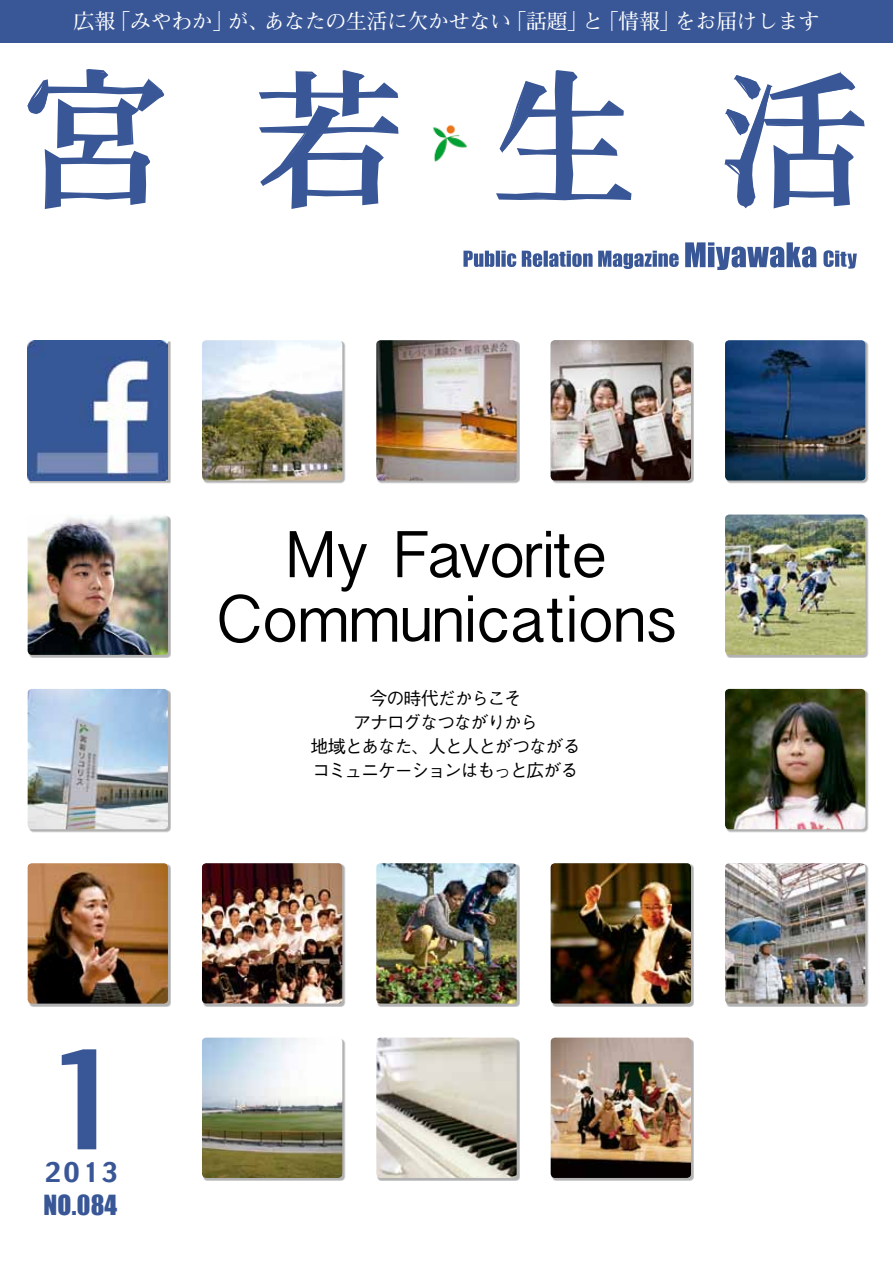
<style>
.page{position:relative;width:893px;height:1263px;background:#fff}
.page>*{position:absolute;margin:0;border:0;box-sizing:border-box;transform-origin:0 0}
.t1{font:120px "Techno";color:#395797}
.t2{font:27px "Charcoal";color:#395797}
.t3{font:25.5px "Impact";color:#395797}
.t4{font:700 21px "Futo Min A101 Pr 6 N";letter-spacing:-.02em;color:#fff}
.t5{font:500 18px/24px "Gothic BBB Pr 6 N";letter-spacing:-.07em;color:#000;text-align:center}
</style>
<div class="page">
<img style="left:203px;top:341px;width:142px;height:142px">
<img style="left:202px;top:340px;width:140px;height:140px">
<img style="left:203px;top:864px;width:142px;height:142px">
<img style="left:202px;top:863px;width:140px;height:140px">
<img style="left:203px;top:1039px;width:142px;height:142px">
<img style="left:202px;top:1037px;width:140px;height:141px">
<img style="left:377px;top:341px;width:142px;height:142px">
<img style="left:376px;top:340px;width:141px;height:140px">
<img style="left:377px;top:864px;width:142px;height:142px">
<img style="left:376px;top:863px;width:141px;height:140px">
<img style="left:377px;top:1039px;width:142px;height:142px">
<img style="left:376px;top:1037px;width:141px;height:141px">
<img style="left:552px;top:341px;width:142px;height:142px">
<img style="left:551px;top:340px;width:140px;height:140px">
<img style="left:552px;top:864px;width:142px;height:142px">
<img style="left:551px;top:863px;width:140px;height:140px">
<img style="left:552px;top:1039px;width:142px;height:142px">
<img style="left:551px;top:1037px;width:140px;height:141px">
<img style="left:726px;top:341px;width:142px;height:142px">
<img style="left:725px;top:340px;width:140px;height:140px">
<img style="left:726px;top:516px;width:142px;height:142px">
<img style="left:725px;top:514px;width:140px;height:141px">
<img style="left:726px;top:690px;width:142px;height:142px">
<img style="left:725px;top:689px;width:140px;height:140px">
<img style="left:726px;top:864px;width:142px;height:142px">
<img style="left:725px;top:863px;width:140px;height:140px">
<svg style="left:27px;top:69px;width:137px;height:140px"></svg>
<svg style="left:259px;top:70px;width:139px;height:139px"></svg>
<svg style="left:496px;top:70px;width:135px;height:130px"></svg>
<svg style="left:725px;top:71px;width:140px;height:137px"></svg>
<img style="left:432px;top:125px;width:35px;height:37px">
<div style="left:0;top:0;width:893px;height:43px;background:#395797"></div>
<svg style="left:463px;top:242px;width:394px;height:28px"></svg>
<img style="left:29px;top:341px;width:142px;height:142px">
<img style="left:28px;top:340px;width:140px;height:140px">
<img style="left:29px;top:516px;width:142px;height:142px">
<img style="left:28px;top:515px;width:140px;height:140px">
<img style="left:29px;top:690px;width:142px;height:142px">
<img style="left:28px;top:689px;width:140px;height:140px">
<img style="left:29px;top:864px;width:142px;height:142px">
<img style="left:28px;top:863px;width:140px;height:140px">
<svg style="left:220px;top:531px;width:454px;height:112px"></svg>
<p class="t4" style="left:74px;top:5px;width:43px">広報</p>
<p class="t4" style="left:110px;top:5px;width:125px">「みやわか」</p>
<p class="t4" style="left:228px;top:5px;width:43px">が、</p>
<p class="t4" style="left:264px;top:5px;width:249px">あなたの生活に欠かせない</p>
<p class="t4" style="left:505px;top:5px;width:84px">「話題」</p>
<p class="t4" style="left:582px;top:5px;width:22px">と</p>
<p class="t4" style="left:598px;top:5px;width:84px">「情報」</p>
<p class="t4" style="left:675px;top:5px;width:146px">をお届けします</p>
<h1 class="t1" style="left:53px;top:1019px;width:61px">1</h1>
<h2 class="t2" style="left:45px;top:1155px;width:74px">2013</h2>
<h3 class="t3" style="left:44px;top:1189px;width:75px">NO.084</h3>
<p class="t5" style="left:311px;top:685px;width:272px">今の時代だからこそ<br>アナログなつながりから<br>地域とあなた、人と人とがつながるコミュニケーションはもっと広がる</p>
</div>
